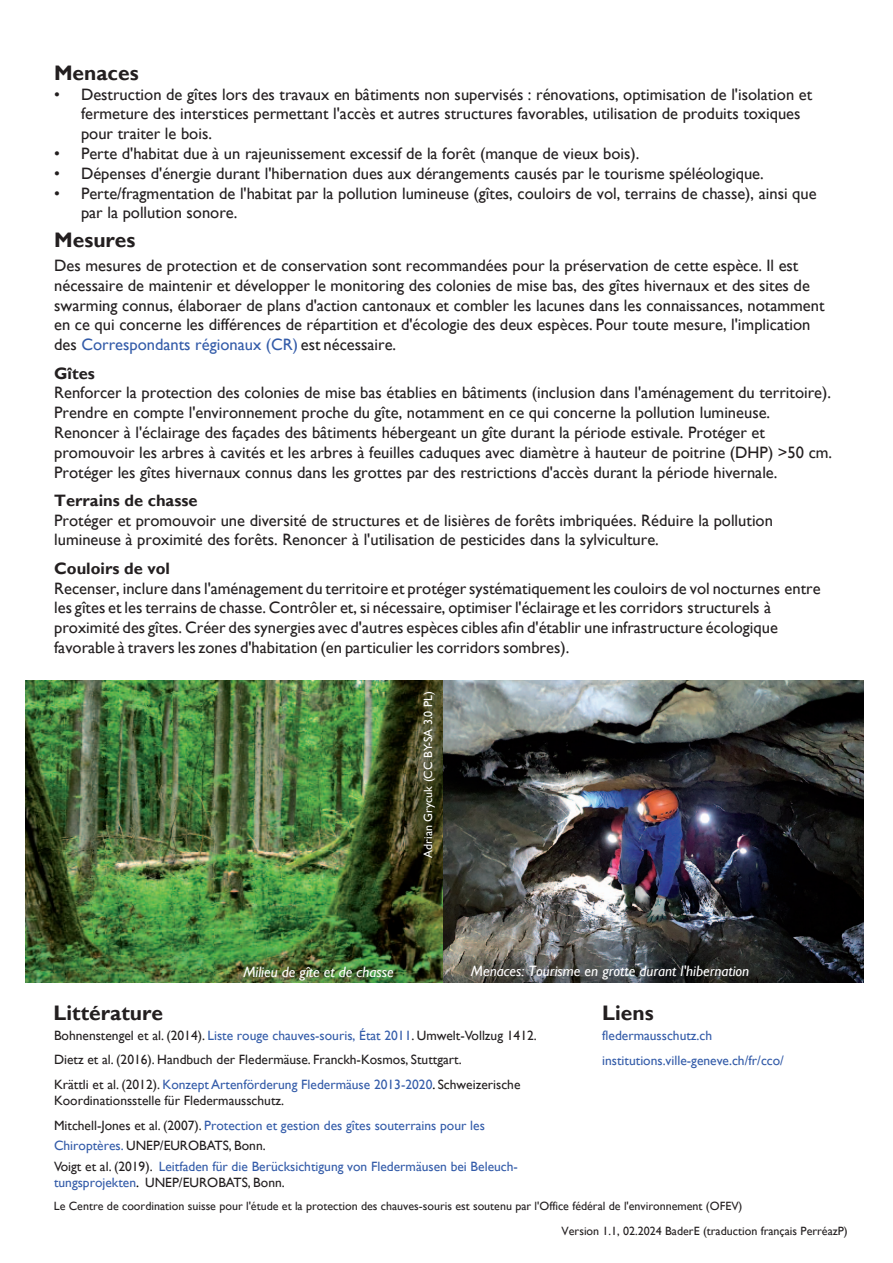
<style>
.page{position:relative;width:893px;height:1263px;background:#fff}
.page>*{position:absolute;margin:0;border:0;box-sizing:border-box;transform-origin:0 0}
.t1{font:700 21px "Gill Sans";color:#231f20}
.t2{font:16.5px/19.8px "Gill Sans";color:#231f20}
.t3{font:700 16.5px "Gill Sans";color:#231f20}
.t4{font:italic 15px "Gill Sans";color:#fff}
.t5{font:13.5px/24.8px "Gill Sans";color:#231f20}
.t6{font:13.5px/20.4px "Gill Sans";color:#345ca9}
.t7{font:12px/25.2px "Gill Sans";color:#231f20}
.t8{font:12px "Gill Sans";color:#fff}
.s1{color:#345ca9}
.s2{color:#000}
.s3{color:#231f20}
</style>
<div class="page">
<img style="left:443px;top:680px;width:420px;height:303px">
<img style="left:25px;top:680px;width:418px;height:303px">
<p class="t1" style="left:54px;top:60px;width:86px">Menaces</p>
<p class="t2" style="left:81px;top:84px;width:733px;text-indent:-27px">• Destruction de gîtes lors des travaux en bâtiments non supervisés : rénovations, optimisation de l'isolation et fermeture des interstices permettant l'accès et autres structures favorables, utilisation de produits toxiques pour traiter le bois.</p>
<p class="t2" style="left:54px;top:144px;width:587px">• Perte d'habitat due à un rajeunissement excessif de la forêt (manque de vieux bois).</p>
<p class="t2" style="left:54px;top:164px;width:711px">• Dépenses d'énergie durant l'hibernation dues aux dérangements causés par le tourisme spéléologique.</p>
<p class="t2" style="left:81px;top:183px;width:737px;text-indent:-27px">• Perte/fragmentation de l'habitat par la pollution lumineuse (gîtes, couloirs de vol, terrains de chasse), ainsi que par la pollution sonore.</p>
<p class="t1" style="left:54px;top:227px;width:83px">Mesures</p>
<p class="t2" style="left:54px;top:256px;width:772px">Des mesures de protection et de conservation sont recommandées pour la préservation de cette espèce. Il est nécessaire de maintenir et développer le monitoring des colonies de mise bas, des gîtes hivernaux et des sites de swarming connus, élaboraer de plans d'action cantonaux et combler les lacunes dans les connaissances, notamment en ce qui concerne les différences de répartition et d'écologie des deux espèces. Pour toute mesure, l'implication des <span class="s1">Correspondants régionaux (CR)</span> est nécessaire.</p>
<p class="t3" style="left:54px;top:363px;width:42px">Gîtes</p>
<p class="t2" style="left:54px;top:383px;width:780px">Renforcer la protection des colonies de mise bas établies en bâtiments (inclusion dans l'aménagement du territoire).<br>Prendre en compte l'environnement proche du gîte, notamment en ce qui concerne la pollution lumineuse.<br>Renoncer à l'éclairage des façades des bâtiments hébergeant un gîte durant la période estivale. Protéger et promouvoir les arbres à cavités et les arbres à feuilles caduques avec diamètre à hauteur de poitrine (DHP) &gt;50 cm.<br>Protéger les gîtes hivernaux connus dans les grottes par des restrictions d'accès durant la période hivernale.</p>
<p class="t3" style="left:54px;top:490px;width:145px">Terrains de chasse</p>
<p class="t2" style="left:54px;top:510px;width:720px">Protéger et promouvoir une diversité de structures et de lisières de forêts imbriquées. Réduire la pollution lumineuse à proximité des forêts. Renoncer à l'utilisation de pesticides dans la sylviculture.</p>
<p class="t3" style="left:54px;top:558px;width:117px">Couloirs de vol</p>
<p class="t2" style="left:54px;top:578px;width:768px">Recenser, inclure dans l'aménagement du territoire et protéger systématiquement les couloirs de vol nocturnes entre les gîtes et les terrains de chasse. Contrôler et, si nécessaire, optimiser l'éclairage et les corridors structurels à proximité des gîtes. Créer des synergies avec d'autres espèces cibles afin d'établir une infrastructure écologique favorable à travers les zones d'habitation (en particulier les corridors sombres).</p>
<p class="t8" style="left:421px;top:858px;width:168px;rotate:-90deg">Adrian Grycuk (CC BY-SA 3.0 PL)</p>
<p class="t4" style="left:243px;top:963px;width:152px">Milieu de gîte et de chasse</p>
<p class="t4" style="left:471px;top:962px;width:280px">Menaces: Tourisme en grotte durant l'hibernation</p>
<p class="t1" style="left:54px;top:1000px;width:111px">Littérature</p>
<p class="t5" style="left:54px;top:1023px;width:484px">Bohnenstengel et al. (2014). <span class="s1">Liste rouge chauves-souris, État 2011</span>. Umwelt-Vollzug 1412.<br>Dietz et al. (2016). Handbuch der Fledermäuse. Franckh-Kosmos, Stuttgart.<br>Krättli et al. (2012). <span class="s1">Konzept Artenförderung Fledermäuse 2013-2020</span><span class="s2">.</span> Schweizerische</p>
<p class="t5" style="left:54px;top:1088px;width:432px">Koordinationsstelle für Fledermausschutz.<br>Mitchell-Jones et al. (2007). <span class="s1">Protection et gestion des gîtes souterrains pour les</span></p>
<p class="t6" style="left:54px;top:1136px;width:465px">Chiroptères. <span class="s3">UNEP/EUROBATS, Bonn.<br>Voigt et al. (2019).</span> Leitfaden für die Berücksichtigung von Fledermäusen bei Beleuch-</p>
<p class="t5" style="left:54px;top:1170px;width:232px"><span class="s1">tungsprojekten</span><span class="s2">.</span> UNEP/EUROBATS, Bonn.</p>
<p class="t1" style="left:602px;top:1000px;width:53px">Liens</p>
<p class="t6" style="left:602px;top:1024px;width:183px;line-height:24.8px">fledermausschutz.ch institutions.ville-geneve.ch/fr/cco/</p>
<p class="t7" style="left:562px;top:1193px;width:288px;text-indent:-508px">Le Centre de coordination suisse pour l'étude et la protection des chauves-souris est soutenu par l'Office fédéral de l'environnement (OFEV)<br>Version 1.1, 02.2024 BaderE (traduction français PerréazP)</p>
</div>
